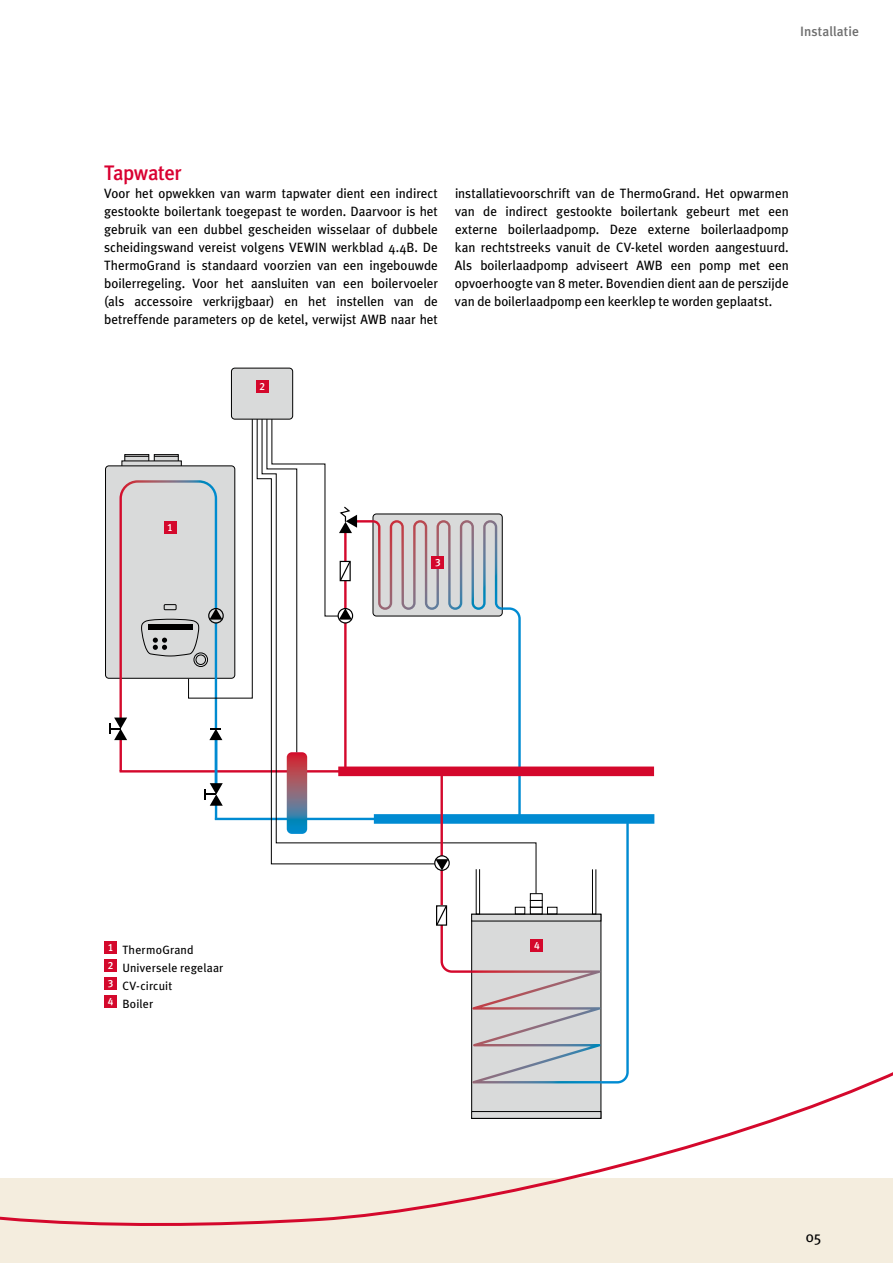
<style>
.page{position:relative;width:893px;height:1263px;background:#fff}
.page>*{position:absolute;margin:0;border:0;box-sizing:border-box;transform-origin:0 0}
.t1{font:500 21px "Meta Plus";letter-spacing:-.02em;color:#d90131}
.t2{font:15px "Meta Plus";color:#000}
.t3{font:13.5px/18px "Meta Plus";letter-spacing:-.005em;color:#000;text-align:justify}
.t4{font:500 13.5px "Meta Plus";letter-spacing:.005em;color:#6f6f6f}
.t5{font:12px/18px "Meta Plus";letter-spacing:.015em;color:#000}
.t6{font:10.5px "Meta Plus Medium Caps";color:#fff}
</style>
<div class="page">
<div style="left:0;top:1178px;width:893px;height:85px;background:#f4edde"></div>
<svg style="left:0;top:1072px;width:893px;height:154px"></svg>
<div style="left:472px;top:914px;width:129px;height:204px;background:#d9dada"></div>
<div style="left:471px;top:1111px;width:130px;height:8px;border:1px solid #000"></div>
<hr style="left:215px;top:818px;width:164px;height:2px;background:#008bd2">
<div style="left:374px;top:814px;width:280px;height:10px;background:#008bd2"></div>
<hr style="left:120px;top:770px;width:253px;height:2px;background:#d4082c">
<div style="left:338px;top:766px;width:316px;height:10px;background:#d4082c"></div>
<hr style="left:120px;top:737px;width:2px;height:34px;background:#d4082c">
<hr style="left:215px;top:738px;width:2px;height:48px;background:#008bd2">
<hr style="left:215px;top:800px;width:2px;height:20px;background:#008bd2">
<svg style="left:205px;top:783px;width:18px;height:23px"></svg>
<svg style="left:109px;top:418px;width:144px;height:322px"></svg>
<div style="left:231px;top:368px;width:62px;height:51px;background:#d9dada;border-radius:3px"></div>
<div style="left:231px;top:368px;width:62px;height:51px;border:1px solid #000;border-radius:3px"></div>
<svg style="left:266px;top:418px;width:364px;height:667px"></svg>
<div style="left:104px;top:941px;width:13px;height:13px;background:#d4082c"></div>
<div style="left:104px;top:959px;width:13px;height:13px;background:#d4082c"></div>
<div style="left:104px;top:977px;width:13px;height:13px;background:#d4082c"></div>
<div style="left:104px;top:995px;width:13px;height:13px;background:#d4082c"></div>
<div style="left:164px;top:521px;width:12px;height:13px;background:#d4082c"></div>
<div style="left:256px;top:381px;width:13px;height:12px;background:#d4082c"></div>
<div style="left:432px;top:556px;width:12px;height:13px;background:#d4082c"></div>
<div style="left:530px;top:939px;width:13px;height:12px;background:#d4082c"></div>
<p class="t4" style="left:800px;top:24px;width:60px">Installatie</p>
<h1 class="t1" style="left:104px;top:161px;width:79px">Tapwater</h1>
<p class="t3" style="left:104px;top:184px;width:335px">Voor het opwekken van warm tapwater dient een indirect gestookte boilertank toegepast te worden. Daarvoor is het gebruik van een dubbel gescheiden wisselaar of dubbele scheidingswand vereist volgens VEWIN werkblad 4.4B. De ThermoGrand is standaard voorzien van een ingebouwde boilerregeling. Voor het aansluiten van een boilervoeler (als accessoire verkrijgbaar) en het instellen van de betreffende parameters op de ketel, verwijst AWB naar het</p>
<p class="t3" style="left:455px;top:184px;width:335px">installatievoorschrift van de ThermoGrand. Het opwarmen van de indirect gestookte boilertank gebeurt met een externe boilerlaadpomp. Deze externe boilerlaadpomp kan rechtstreeks vanuit de CV-ketel worden aangestuurd.<br>Als boilerlaadpomp adviseert AWB een pomp met een opvoerhoogte van 8 meter. Bovendien dient aan de perszijde van de boilerlaadpomp een keerklep te worden geplaatst.</p>
<p class="t6" style="left:259px;top:381px;width:7px">2</p>
<p class="t6" style="left:167px;top:521px;width:7px">1</p>
<p class="t6" style="left:435px;top:556px;width:7px">3</p>
<p class="t5" style="left:108px;top:941px;width:117px"><sup>1</sup> ThermoGrand<br><sup>2</sup> Universele regelaar<br><sup>3</sup> CV-circuit<br><sup>4</sup> Boiler</p>
<p class="t6" style="left:534px;top:939px;width:7px">4</p>
<p class="t2" style="left:806px;top:1228px;width:18px">05</p>
</div>
